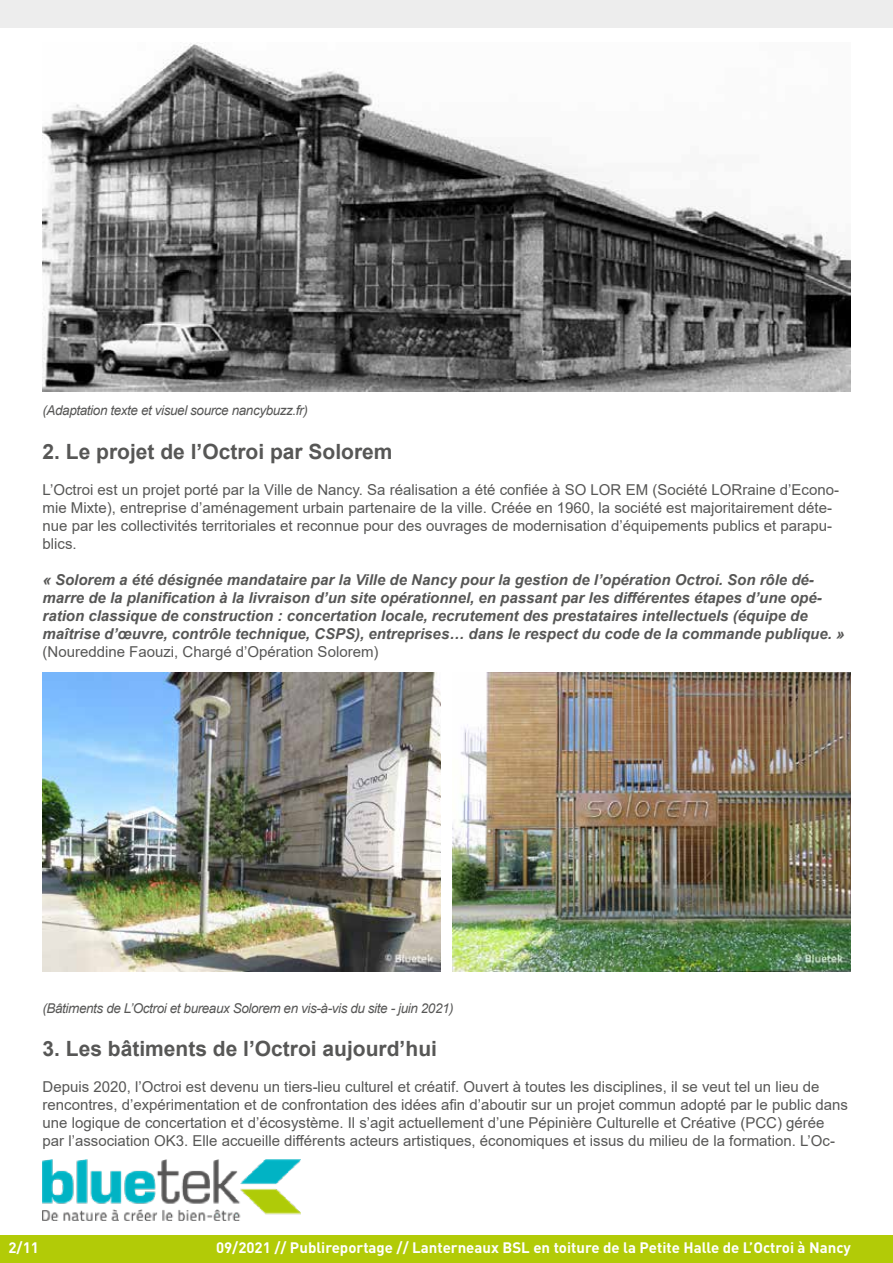
<style>
.page{position:relative;width:893px;height:1263px;background:#fff}
.page>*{position:absolute;margin:0;border:0;box-sizing:border-box;transform-origin:0 0}
.t1{font:700 21px "Arial";color:#575756}
.t2{font:15px/18px "Arial";color:#575756}
.t3{font:italic 700 15px/18px "Arial";color:#575756}
.t4{font:700 15px "DIN Pro";color:#fff}
.t5{font:italic 13.5px "Arial";letter-spacing:-.03em;color:#575756}
</style>
<div class="page">
<div style="left:0;top:1235px;width:893px;height:28px;background:#b2cb07"></div>
<div style="left:0;top:0;width:893px;height:28px;background:#ededed"></div>
<img style="left:43px;top:1159px;width:257px;height:61px">
<img style="left:43px;top:43px;width:807px;height:349px">
<img style="left:43px;top:673px;width:397px;height:298px">
<img style="left:453px;top:673px;width:397px;height:298px">
<p class="t5" style="left:43px;top:402px;width:267px">(Adaptation texte et visuel source nancybuzz.fr)</p>
<h1 class="t1" style="left:43px;top:436px;width:352px">2. Le projet de l’Octroi par Solorem</h1>
<p class="t2" style="left:43px;top:480px;width:798px">L’Octroi est un projet porté par la Ville de Nancy. Sa réalisation a été confiée à SO LOR EM (Société LORraine d’Econo&shy;mie Mixte), entreprise d’aménagement urbain partenaire de la ville. Créée en 1960, la société est majoritairement déte&shy;nue par les collectivités territoriales et reconnue pour des ouvrages de modernisation d’équipements publics et parapu&shy;blics.</p>
<p class="t3" style="left:43px;top:571px;width:803px">« Solorem a été désignée mandataire par la Ville de Nancy pour la gestion de l’opération Octroi. Son rôle dé&shy;marre de la planification à la livraison d’un site opérationnel, en passant par les différentes étapes d’une opé&shy;ration classique de construction : concertation locale, recrutement des prestataires intellectuels (équipe de maîtrise d’œuvre, contrôle technique, CSPS), entreprises… dans le respect du code de la commande publique. »</p>
<p class="t2" style="left:43px;top:642px;width:337px">(Noureddine Faouzi, Chargé d’Opération Solorem)</p>
<p class="t5" style="left:43px;top:999px;width:413px">(Bâtiments de L’Octroi et bureaux Solorem en vis-à-vis du site - juin 2021)</p>
<h1 class="t1" style="left:43px;top:1034px;width:396px">3. Les bâtiments de l’Octroi aujourd’hui</h1>
<p class="t2" style="left:43px;top:1078px;width:807px">Depuis 2020, l’Octroi est devenu un tiers-lieu culturel et créatif. Ouvert à toutes les disciplines, il se veut tel un lieu de rencontres, d’expérimentation et de confrontation des idées afin d’aboutir sur un projet commun adopté par le public dans une logique de concertation et d’écosystème. Il s’agit actuellement d’une Pépinière Culturelle et Créative (PCC) gérée par l’association OK3. Elle accueille différents acteurs artistiques, économiques et issus du milieu de la formation. L’Oc-</p>
<p class="t4" style="left:9px;top:1237px;width:32px">2/11</p>
<p class="t4" style="left:216px;top:1237px;width:636px">09/2021 // Publireportage // Lanterneaux BSL en toiture de la Petite Halle de L’Octroi à Nancy</p>
</div>
